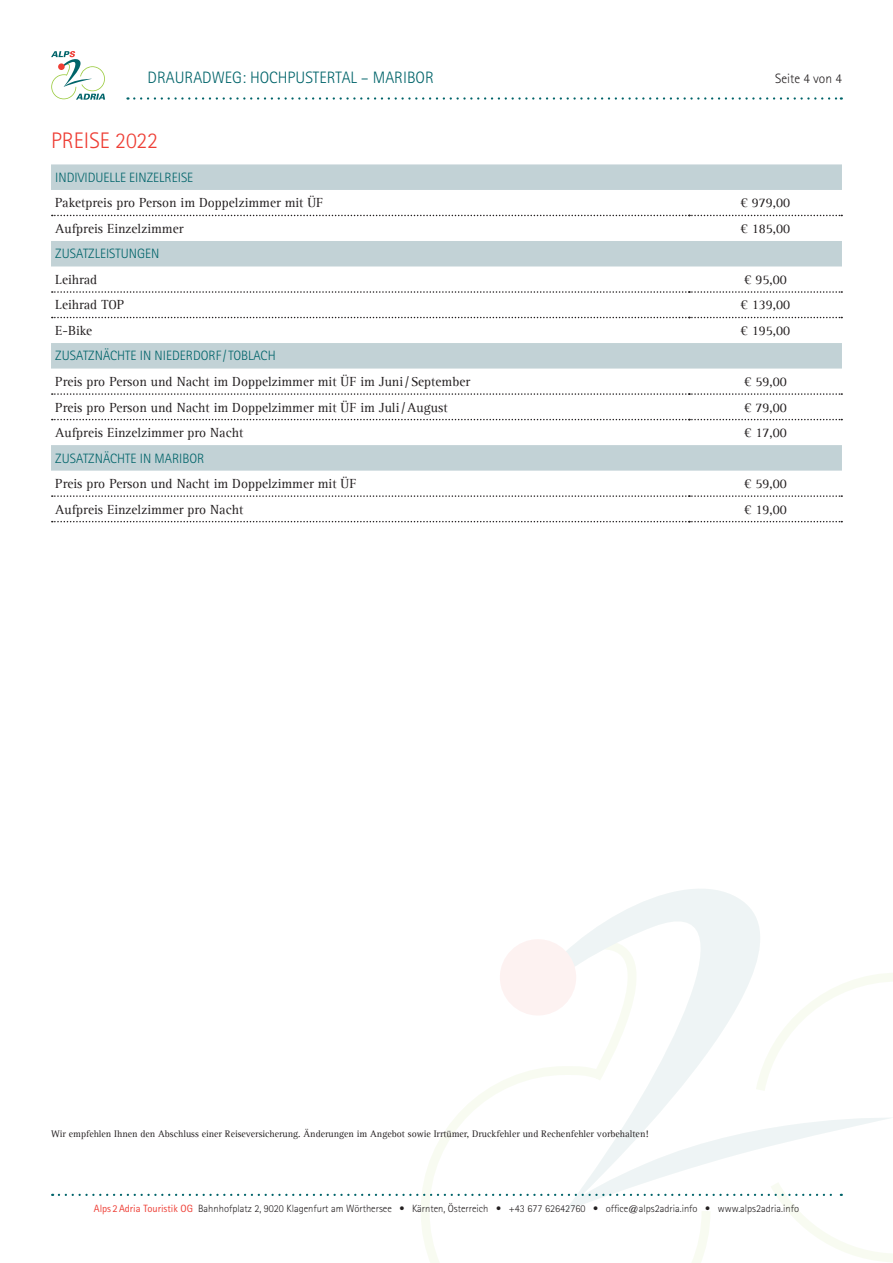
<style>
.page{position:relative;width:893px;height:1263px;background:#fff}
.page>*{position:absolute;margin:0;border:0;box-sizing:border-box;transform-origin:0 0}
.t1{font:300 22.5px "Rotis Sans Serif Std";color:#ee3e35}
.t2{font:300 16.5px "Rotis Sans Serif Std";color:#00646a}
.t3{font:13.5px "Agfa Rotis Serif";color:#231f20}
.t4{font:300 13.5px "Rotis Sans Serif Std";color:#00646a}
.t5{font:300 13.5px "Rotis Sans Serif Std";color:#231f20}
.t6{font:300 10.5px "Rotis Sans Serif Std";color:#231f20}
.t7{font:9.75px "Agfa Rotis Serif";color:#231f20}
.s1{font-weight:400;color:#ee3e35}
</style>
<div class="page">
<svg style="left:421px;top:973px;width:472px;height:290px"></svg>
<svg style="left:519px;top:889px;width:328px;height:225px"></svg>
<div style="left:500px;top:939px;width:76px;height:76px;background:#fdf2f1;border-radius:50%"></div>
<svg style="left:59px;top:1114px;width:834px;height:97px"></svg>
<svg style="left:134px;top:97px;width:708px;height:3px"></svg>
<svg style="left:51px;top:51px;width:54px;height:49px"></svg>
<svg style="left:51px;top:164px;width:791px;height:307px"></svg>
<svg style="left:52px;top:215px;width:790px;height:1px"></svg>
<svg style="left:52px;top:291px;width:790px;height:2px"></svg>
<svg style="left:52px;top:317px;width:790px;height:1px"></svg>
<svg style="left:52px;top:393px;width:790px;height:2px"></svg>
<svg style="left:52px;top:419px;width:790px;height:1px"></svg>
<svg style="left:52px;top:495px;width:790px;height:2px"></svg>
<svg style="left:52px;top:521px;width:790px;height:1px"></svg>
<p class="t2" style="left:148px;top:68px;width:288px">DRAURADWEG: HOCHPUSTERTAL – MARIBOR</p>
<p class="t5" style="left:775px;top:71px;width:68px">Seite 4 von 4</p>
<h1 class="t1" style="left:51px;top:128px;width:109px">PREISE 2022</h1>
<p class="t4" style="left:55px;top:170px;width:139px">INDIVIDUELLE EINZELREISE</p>
<p class="t3" style="left:55px;top:195px;width:270px">Paketpreis pro Person im Doppelzimmer mit ÜF</p>
<p class="t3" style="left:741px;top:195px;width:51px">€ 979,00</p>
<p class="t3" style="left:55px;top:221px;width:130px">Aufpreis Einzelzimmer</p>
<p class="t3" style="left:741px;top:221px;width:51px">€ 185,00</p>
<p class="t4" style="left:55px;top:246px;width:105px">ZUSATZLEISTUNGEN</p>
<p class="t3" style="left:55px;top:272px;width:44px">Leihrad</p>
<p class="t3" style="left:744px;top:272px;width:44px">€ 95,00</p>
<p class="t3" style="left:55px;top:297px;width:71px">Leihrad TOP</p>
<p class="t3" style="left:741px;top:297px;width:51px">€ 139,00</p>
<p class="t3" style="left:55px;top:323px;width:39px">E-Bike</p>
<p class="t3" style="left:741px;top:323px;width:51px">€ 195,00</p>
<p class="t4" style="left:55px;top:348px;width:222px">ZUSATZNÄCHTE IN NIEDERDORF /TOBLACH</p>
<p class="t3" style="left:55px;top:374px;width:416px">Preis pro Person und Nacht im Doppelzimmer mit ÜF im Juni/September</p>
<p class="t3" style="left:744px;top:374px;width:44px">€ 59,00</p>
<p class="t3" style="left:55px;top:399px;width:394px">Preis pro Person und Nacht im Doppelzimmer mit ÜF im Juli/August</p>
<p class="t3" style="left:744px;top:399px;width:44px">€ 79,00</p>
<p class="t3" style="left:55px;top:425px;width:189px">Aufpreis Einzelzimmer pro Nacht</p>
<p class="t3" style="left:744px;top:425px;width:44px">€ 17,00</p>
<p class="t4" style="left:55px;top:450px;width:151px">ZUSATZNÄCHTE IN MARIBOR</p>
<p class="t3" style="left:55px;top:476px;width:303px">Preis pro Person und Nacht im Doppelzimmer mit ÜF</p>
<p class="t3" style="left:744px;top:476px;width:44px">€ 59,00</p>
<p class="t3" style="left:55px;top:501px;width:189px">Aufpreis Einzelzimmer pro Nacht</p>
<p class="t3" style="left:744px;top:501px;width:44px">€ 19,00</p>
<p class="t7" style="left:51px;top:1128px;width:599px">Wir empfehlen Ihnen den Abschluss einer Reiseversicherung. Änderungen im Angebot sowie Irrtümer, Druckfehler und Rechenfehler vorbehalten!</p>
<p class="t6" style="left:94px;top:1202px;width:707px"><span class="s1">Alps 2Adria Touristik OG</span> Bahnhofplatz 2, 9020 Klagenfurt am Wörthersee • Kärnten, Österreich • +43 677 62642760 • office@alps2adria.info • www.alps2adria.info</p>
</div>
